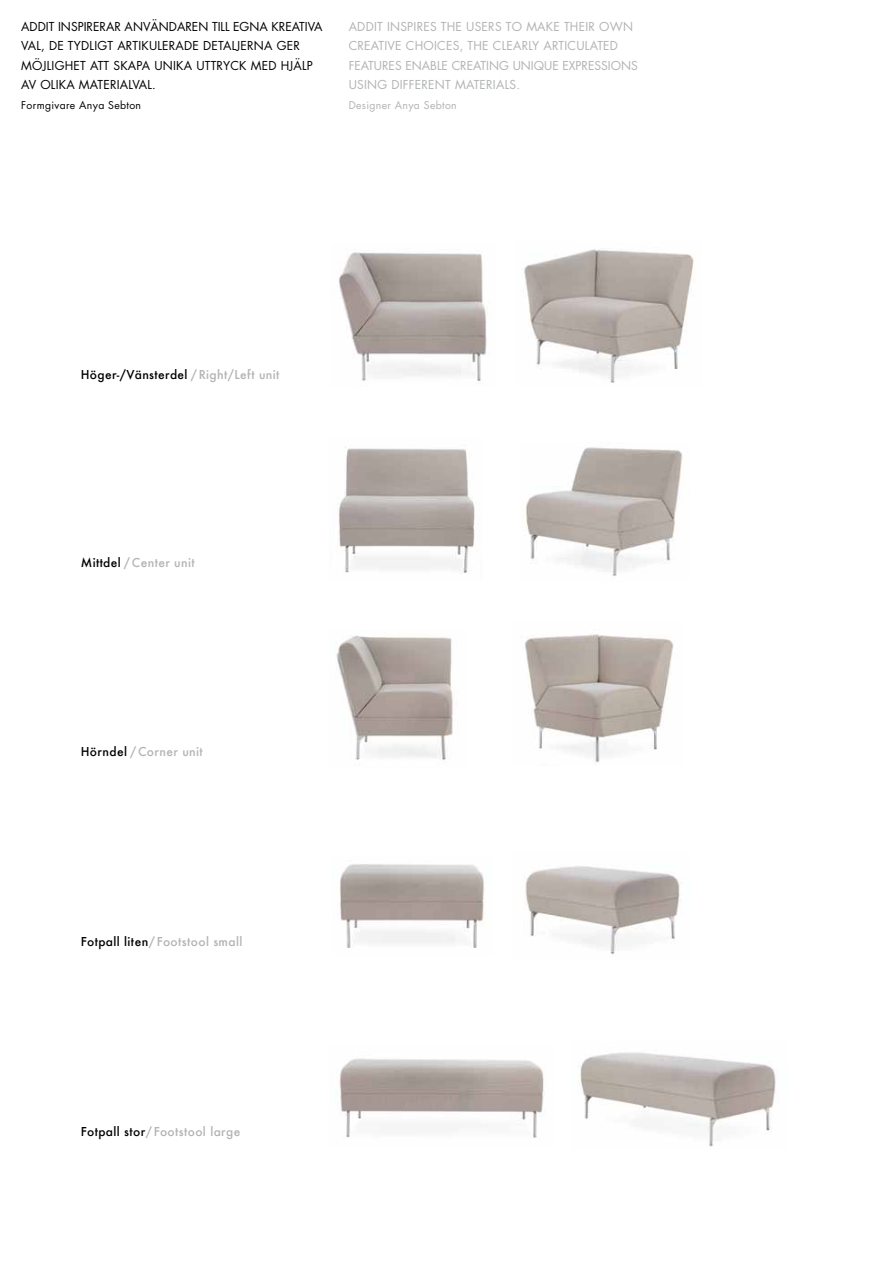
<style>
.page{position:relative;width:893px;height:1263px;background:#fff}
.page>*{position:absolute;margin:0;border:0;box-sizing:border-box;transform-origin:0 0}
.t1{font:12px/19.5px "Futura";letter-spacing:.02em;color:#b1b3b4}
.t2{font:12px/19.5px "Futura";letter-spacing:.02em;color:#000}
.t3{font:500 12px "Futura";letter-spacing:.03em;color:#b1b3b4}
.t4{font:500 12px "Futura";letter-spacing:.03em;color:#000}
.t5{font:12px "Futura";color:#000}
.t6{font:12px "Futura";color:#b1b3b4}
.t7{font:10.5px "Futura";letter-spacing:.03em;color:#000}
.t8{font:10.5px "Futura";letter-spacing:.03em;color:#b1b3b4}
.s1{color:#b1b3b4}
.s2{color:#000}
</style>
<div class="page">
<img style="left:525px;top:634px;width:149px;height:129px">
<img style="left:525px;top:866px;width:157px;height:88px">
<img style="left:339px;top:864px;width:145px;height:84px">
<img style="left:336px;top:635px;width:117px;height:125px">
<img style="left:338px;top:445px;width:137px;height:129px">
<img style="left:526px;top:447px;width:157px;height:129px">
<img style="left:338px;top:1058px;width:208px;height:80px">
<img style="left:524px;top:249px;width:170px;height:134px">
<img style="left:339px;top:252px;width:149px;height:129px">
<img style="left:578px;top:1052px;width:198px;height:95px">
<p class="t5" style="left:21px;top:18px;width:73px">ADDIT INSPIRERAR</p>
<p class="t2" style="left:125px;top:16px;width:53px">ANVÄNDARE</p>
<p class="t5" style="left:198px;top:18px;width:118px">N TILL EG NA KREATIVA</p>
<p class="t2" style="left:21px;top:36px;width:136px">VAL, DE TYDLIGT ARTIKULERADE</p>
<p class="t2" style="left:21px;top:36px;width:264px;text-indent:182px">DETALJERNAGER<br>MÖJLIG HET ATT S KAPA U NIKA UTTRYCK MED</p>
<p class="t2" style="left:281px;top:55px;width:34px">HJÄLP</p>
<p class="t2" style="left:21px;top:75px;width:107px">AV OLIKAMATERIALVAL</p>
<p class="t2" style="left:152px;top:75px;width:5px">.</p>
<p class="t7" style="left:21px;top:98px;width:121px">FORMGIVARE ANYA SEBTON</p>
<p class="t1" style="left:349px;top:16px;width:286px;text-indent:157px">TO MAKE THEIR OWN<br>CREATIVE CHOICES, THE CLEARL</p>
<p class="t1" style="left:349px;top:16px;width:76px">ADDIT INSPIRES</p>
<p class="t1" style="left:441px;top:16px;width:34px">THE USERS</p>
<p class="t1" style="left:532px;top:36px;width:79px">Y ARTICULATED</p>
<p class="t1" style="left:349px;top:55px;width:33px">FEATURES</p>
<p class="t1" style="left:405px;top:55px;width:24px">ENABLE</p>
<p class="t6" style="left:452px;top:57px;width:91px">CREATING UNIQUE</p>
<p class="t1" style="left:562px;top:55px;width:26px">EXPRES-S</p>
<p class="t1" style="left:608px;top:55px;width:30px">IONS</p>
<p class="t1" style="left:349px;top:75px;width:62px">USING DIFFERE</p>
<p class="t1" style="left:435px;top:75px;width:87px">NT MATERIALS .</p>
<p class="t8" style="left:349px;top:98px;width:110px">DESIGNER ANYA SEBTON</p>
<p class="t4" style="left:81px;top:367px;width:200px">Höger-/Vänsterdel <span class="s1">/ Right/Left unit</span></p>
<p class="t3" style="left:81px;top:554px;width:115px"><span class="s2">Mittdel</span> / Center unit</p>
<p class="t3" style="left:81px;top:744px;width:124px"><span class="s2">Hörndel</span> / Corner unit</p>
<p class="t3" style="left:81px;top:933px;width:163px"><span class="s2">Fotpall liten</span>/ Footstool small</p>
<p class="t3" style="left:81px;top:1124px;width:161px"><span class="s2">Fotpall stor</span>/ Footstool large</p>
</div>
